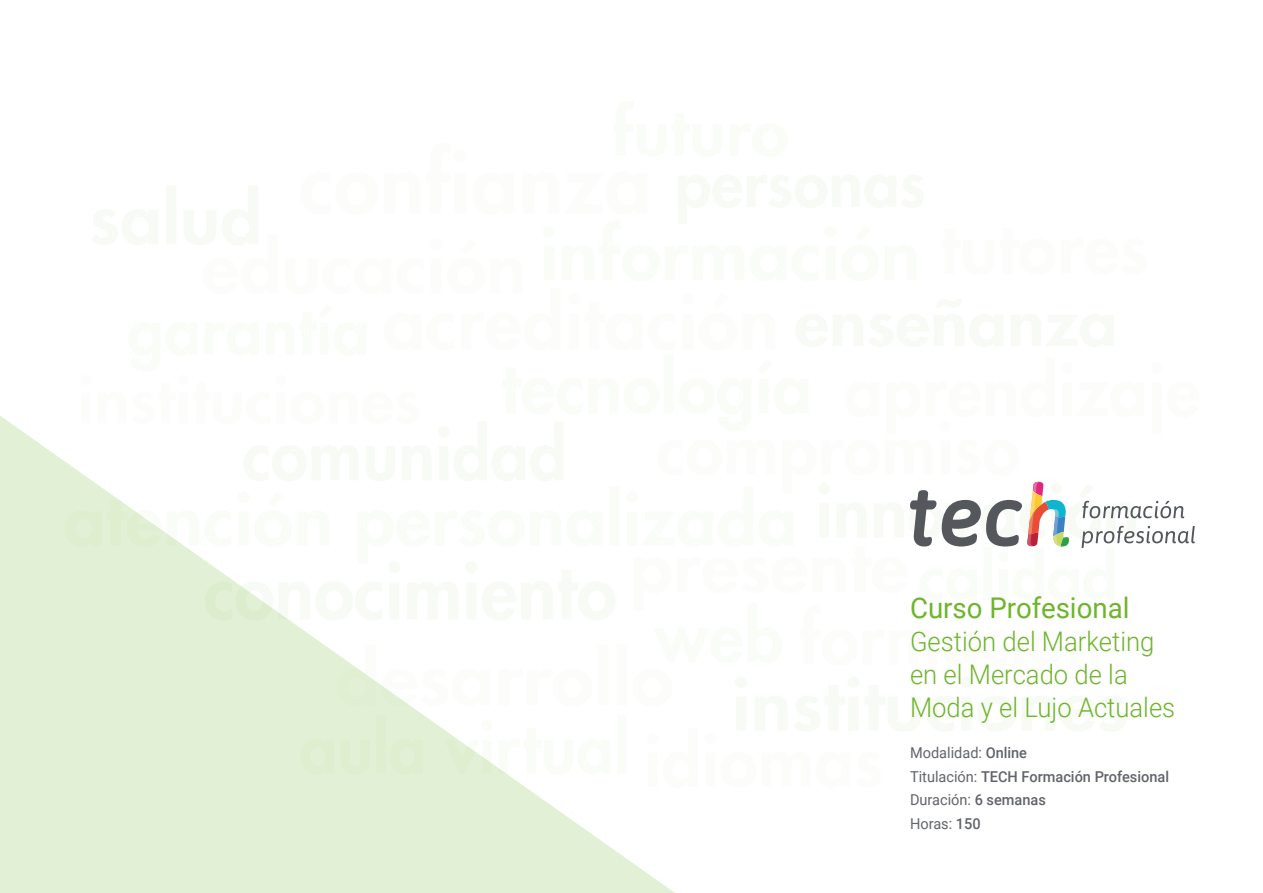
<style>
.page{position:relative;width:1263px;height:893px;background:#fff}
.page>*{position:absolute;margin:0;border:0;box-sizing:border-box;transform-origin:0 0}
.t1{font:28.5px "Roboto";color:#6eb52c}
.t2{font:300 27px/33px "Roboto";color:#6eb52c;scale:.95 1}
.t3{font:500 15px/23.7px "Roboto";color:#61646a}
.s1{font-weight:400}
</style>
<div class="page">
<svg style="left:0;top:416px;width:675px;height:477px;background:#e4f1d9"></svg>
<svg style="left:65px;top:416px;width:1130px;height:372px"></svg>
<h1 class="t1" style="left:910px;top:588px;width:221px">Curso Profesional</h1>
<h2 class="t2" style="left:910px;top:624px;width:281px">Gestión del Marketing en el Mercado de la<br>Moda y el Lujo Actuales</h2>
<p class="t3" style="left:910px;top:740px;width:261px"><span class="s1">Modalidad:</span> Online<br><span class="s1">Titulación:</span> TECH Formación Profesional<br><span class="s1">Duración:</span> 6 semanas<br><span class="s1">Horas:</span> 150</p>
</div>
